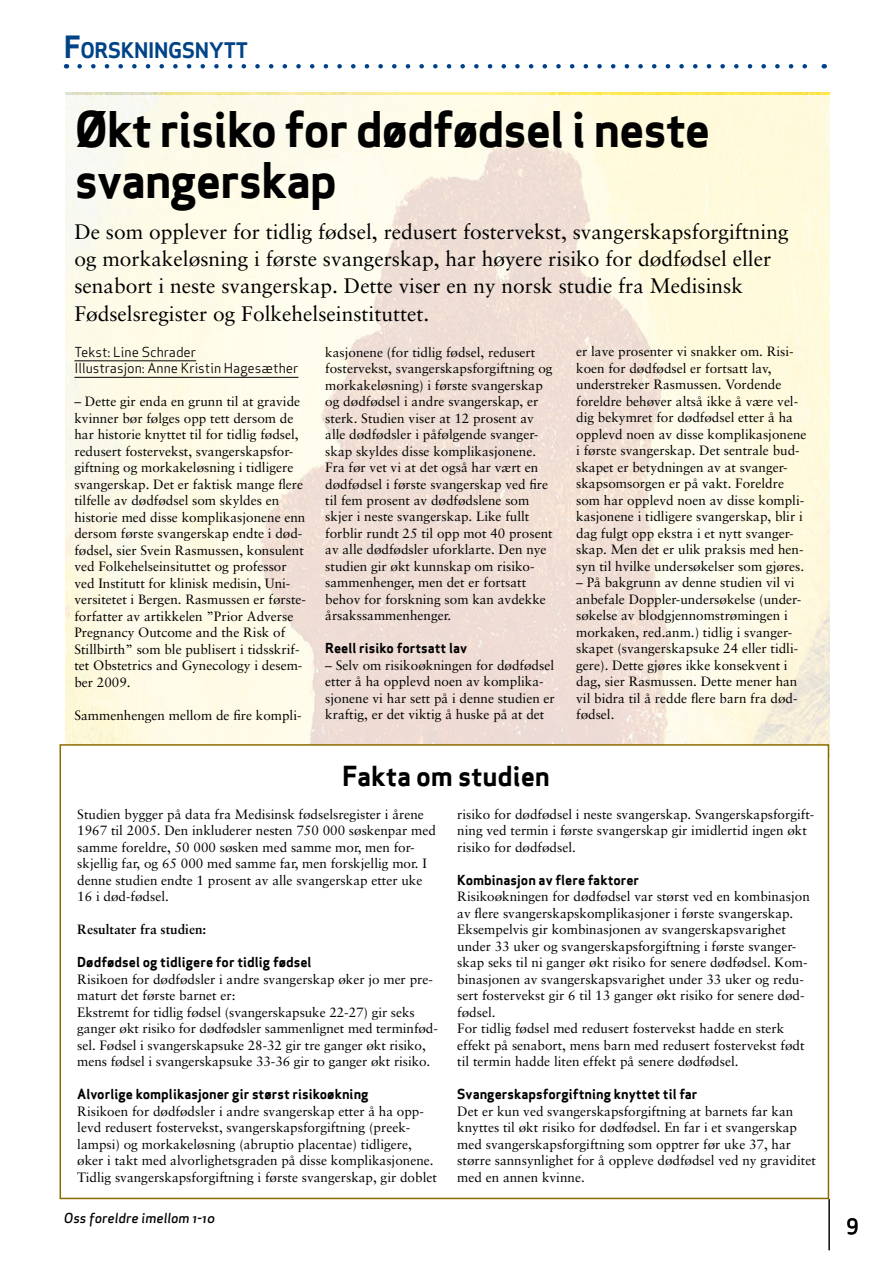
<style>
.page{position:relative;width:893px;height:1263px;background:#fff}
.page>*{position:absolute;margin:0;border:0;box-sizing:border-box;transform-origin:0 0}
.t1{font:48px/51px "Apex Sans Bold ST";letter-spacing:-.025em;color:#000}
.t2{font:27px "Apex Sans Bold ST";letter-spacing:-.005em;color:#000}
.t3{font:21px/27px "Sabon";color:#000}
.t4{font:21px "Apex Sans Bold ST";letter-spacing:-.015em;color:#004387}
.t5{font:21px "Apex Sans Medium ST";color:#000}
.t6{font:13.5px/16.5px "Sabon";color:#000}
.t7{font:13.5px "Apex Sans Bold ST";color:#000}
.t8{font:13.5px/16.5px "Apex Sans Book ST";color:#000}
.t9{font:13.5px "Apex Sans Medium Italic ST";color:#000}
.t10{font:700 13.5px "Sabon";color:#000}
.s1{font-size:30px}
</style>
<div class="page">
<svg style="left:59px;top:96px;width:771px;height:665px;background:#f8f0df"></svg>
<svg style="left:80px;top:64px;width:727px;height:5px"></svg>
<hr style="left:74px;top:360px;width:122px;height:1px;background:#000">
<hr style="left:74px;top:377px;width:224px;height:1px;background:#000">
<div style="left:60px;top:744px;width:769px;height:455px;background:#fff;border:2px solid #8a6b00"></div>
<div style="left:65px;top:791px;width:762px;height:400px;background:#fff"></div>
<div style="left:65px;top:765px;width:762px;height:31px;background:#fff"></div>
<hr style="left:829px;top:1199px;width:1px;height:51px;background:#000">
<h3 class="t4" style="left:64px;top:36px;width:186px"><span class="s1">F</span>ORSKNINGSNYTT</h3>
<h1 class="t1" style="left:75px;top:104px;width:637px">Økt risiko for dødfødsel i neste svangerskap</h1>
<p class="t3" style="left:74px;top:218px;width:716px">De som opplever for tidlig fødsel, redusert fostervekst, svangerskapsforgiftning og morkakeløsning i første svangerskap, har høyere risiko for dødfødsel eller senabort i neste svangerskap. Dette viser en ny norsk studie fra Medisinsk Fødselsregister og Folkehelseinstituttet.</p>
<p class="t8" style="left:74px;top:343px;width:226px">Tekst: Line Schrader<br>Illustrasjon: Anne Kristin Hagesæther</p>
<p class="t6" style="left:74px;top:393px;width:233px">– Dette gir enda en grunn til at gravide kvinner bør følges opp tett dersom de har historie knyttet til for tidlig fødsel, redusert fostervekst, svangerskapsfor&shy;giftning og morkakeløsning i tidligere svangerskap. Det er faktisk mange flere tilfelle av dødfødsel som skyldes en historie med disse komplikasjonene enn dersom første svangerskap endte i død&shy;fødsel, sier Svein Rasmussen, konsulent ved Folkehelseinsituttet og professor ved Institutt for klinisk medisin, Uni&shy;versitetet i Bergen. Rasmussen er første&shy;forfatter av artikkelen ”Prior Adverse Pregnancy Outcome and the Risk of Stillbirth” som ble publisert i tidsskrif&shy;tet Obstetrics and Gynecology i desem&shy;ber 2009.</p>
<p class="t6" style="left:74px;top:706px;width:229px">Sammenhengen mellom de fire kompli-</p>
<p class="t6" style="left:325px;top:343px;width:229px">kasjonene (for tidlig fødsel, redusert fostervekst, svangerskapsforgiftning og morkakeløsning) i første svangerskap og dødfødsel i andre svangerskap, er sterk. Studien viser at 12 prosent av alle dødfødsler i påfølgende svanger&shy;skap skyldes disse komplikasjonene.<br>Fra før vet vi at det også har vært en dødfødsel i første svangerskap ved fire til fem prosent av dødfødslene som skjer i neste svangerskap. Like fullt forblir rundt 25 til opp mot 40 prosent av alle dødfødsler uforklarte. Den nye studien gir økt kunnskap om risiko&shy;sammenhenger, men det er fortsatt behov for forskning som kan avdekke årsakssammenhenger.</p>
<p class="t7" style="left:325px;top:640px;width:143px">Reell risiko fortsatt lav</p>
<p class="t6" style="left:325px;top:657px;width:231px">– Selv om risikoøkningen for dødfødsel etter å ha opplevd noen av komplika&shy;sjonene vi har sett på i denne studien er kraftig, er det viktig å huske på at det</p>
<h2 class="t2" style="left:342px;top:759px;width:210px">Fakta om studien</h2>
<p class="t6" style="left:576px;top:343px;width:232px">er lave prosenter vi snakker om. Risi&shy;koen for dødfødsel er fortsatt lav, understreker Rasmussen. Vordende foreldre behøver altså ikke å være vel&shy;dig bekymret for dødfødsel etter å ha opplevd noen av disse komplikasjonene i første svangerskap. Det sentrale bud&shy;skapet er betydningen av at svanger&shy;skapsomsorgen er på vakt. Foreldre som har opplevd noen av disse kompli&shy;kasjonene i tidligere svangerskap, blir i dag fulgt opp ekstra i et nytt svanger&shy;skap. Men det er ulik praksis med hen&shy;syn til hvilke undersøkelser som gjøres.</p>
<p class="t6" style="left:576px;top:574px;width:227px">– På bakgrunn av denne studien vil vi anbefale Doppler-undersøkelse (under&shy;søkelse av blodgjennomstrømingen i morkaken, red.anm.) tidlig i svanger&shy;skapet (svangerskapsuke 24 eller tidli&shy;gere). Dette gjøres ikke konsekvent i dag, sier Rasmussen. Dette mener han vil bidra til å redde flere barn fra død&shy;fødsel.</p>
<p class="t6" style="left:77px;top:805px;width:360px">Studien bygger på data fra Medisinsk fødselsregister i årene 1967 til 2005. Den inkluderer nesten 750 000 søskenpar med samme foreldre, 50 000 søsken med samme mor, men for&shy;skjellig far, og 65 000 med samme far, men forskjellig mor. I denne studien endte 1 prosent av alle svangerskap etter uke 16 i død-fødsel.</p>
<p class="t10" style="left:77px;top:921px;width:131px">Resultater fra studien:</p>
<p class="t7" style="left:77px;top:953px;width:236px">Dødfødsel og tidligere for tidlig fødsel</p>
<p class="t6" style="left:77px;top:970px;width:362px">Risikoen for dødfødsler i andre svangerskap øker jo mer pre&shy;maturt det første barnet er:<br>Ekstremt for tidlig fødsel (svangerskapsuke 22-27) gir seks ganger økt risiko for dødfødsler sammenlignet med terminfød&shy;sel. Fødsel i svangerskapsuke 28-32 gir tre ganger økt risiko, mens fødsel i svangerskapsuke 33-36 gir to ganger økt risiko.</p>
<p class="t7" style="left:77px;top:1085px;width:293px">Alvorlige komplikasjoner gir størst risikoøkning</p>
<p class="t6" style="left:77px;top:1102px;width:361px">Risikoen for dødfødsler i andre svangerskap etter å ha opp&shy;levd redusert fostervekst, svangerskapsforgiftning (preek&shy;lampsi) og morkakeløsning (abruptio placentae) tidligere, øker i takt med alvorlighetsgraden på disse komplikasjonene.<br>Tidlig svangerskapsforgiftning i første svangerskap, gir doblet</p>
<p class="t9" style="left:64px;top:1209px;width:153px">Oss foreldre imellom 1-10</p>
<p class="t6" style="left:457px;top:805px;width:359px">risiko for dødfødsel i neste svangerskap. Svangerskapsforgift&shy;ning ved termin i første svangerskap gir imidlertid ingen økt risiko for dødfødsel.</p>
<p class="t7" style="left:457px;top:871px;width:183px">Kombinasjon av flere faktorer</p>
<p class="t6" style="left:457px;top:888px;width:354px">Risikoøkningen for dødfødsel var størst ved en kombinasjon av flere svangerskapskomplikasjoner i første svangerskap.<br>Eksempelvis gir kombinasjonen av svangerskapsvarighet under 33 uker og svangerskapsforgiftning i første svanger&shy;skap seks til ni ganger økt risiko for senere dødfødsel. Kom&shy;binasjonen av svangerskapsvarighet under 33 uker og redu&shy;sert fostervekst gir 6 til 13 ganger økt risiko for senere død&shy;fødsel.<br>For tidlig fødsel med redusert fostervekst hadde en sterk effekt på senabort, mens barn med redusert fostervekst født til termin hadde liten effekt på senere dødfødsel.</p>
<p class="t7" style="left:457px;top:1085px;width:242px">Svangerskapsforgiftning knyttet til far</p>
<p class="t6" style="left:457px;top:1102px;width:360px">Det er kun ved svangerskapsforgiftning at barnets far kan knyttes til økt risiko for dødfødsel. En far i et svangerskap med svangerskapsforgiftning som opptrer før uke 37, har større sannsynlighet for å oppleve dødfødsel ved ny graviditet med en annen kvinne.</p>
<h3 class="t5" style="left:846px;top:1207px;width:14px">9</h3>
</div>
